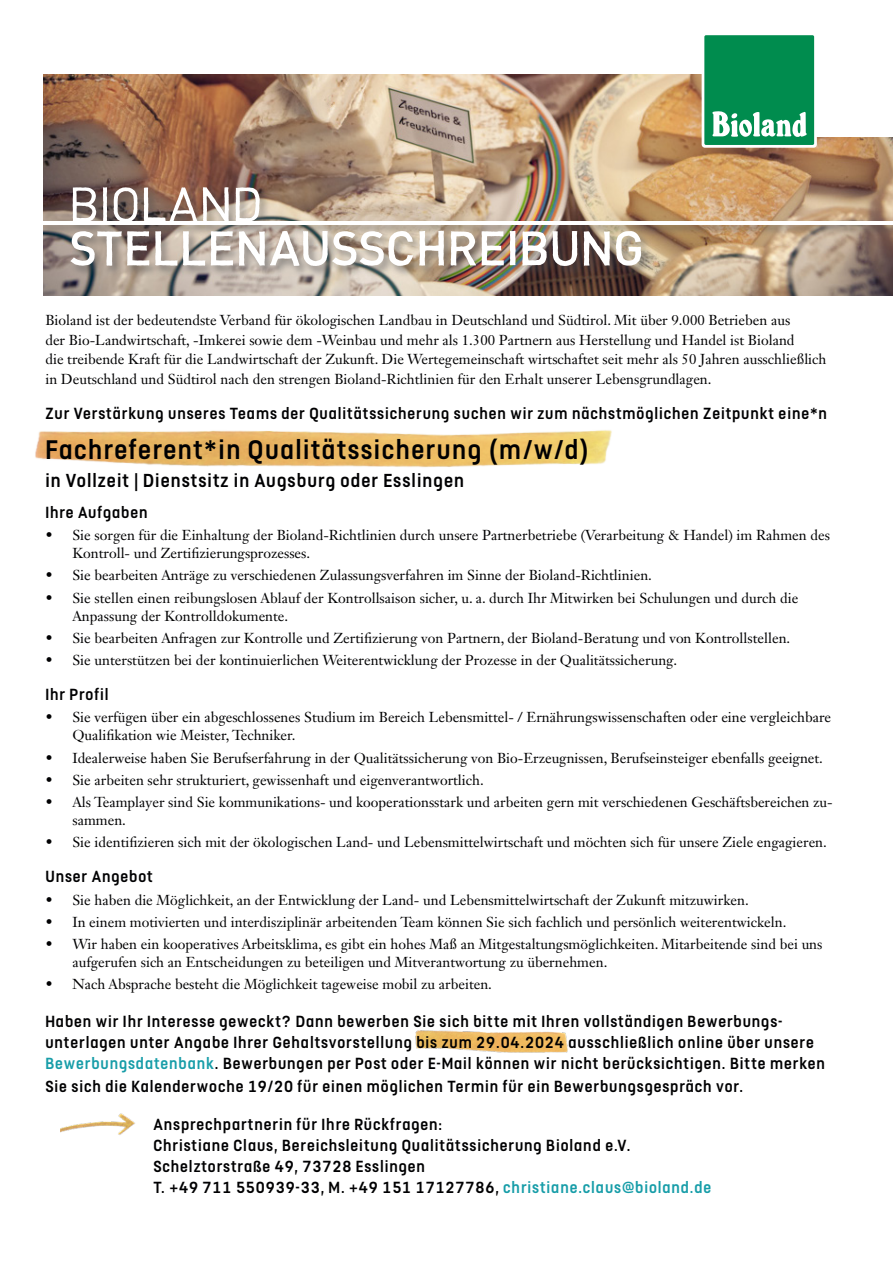
<style>
.page{position:relative;width:893px;height:1263px;background:#fff}
.page>*{position:absolute;margin:0;border:0;box-sizing:border-box;transform-origin:0 0}
.t1{font:500 30px "FS Dillon";letter-spacing:.05em;color:#000002}
.t2{font:500 21px "FS Dillon";letter-spacing:.05em;color:#000002}
.t3{font:500 18px/21.5px "FS Dillon";letter-spacing:.05em;color:#000002}
.t4{font:14.25px/18px "Janson Text LT Std";color:#000002}
.s1{font-size:19.5px}
.s2{color:#179da8}
</style>
<div class="page">
<img style="left:415px;top:1030px;width:153px;height:23px">
<img style="left:35px;top:430px;width:577px;height:38px">
<img style="left:43px;top:74px;width:850px;height:221px">
<div style="left:806px;top:12px;width:87px;height:125px;background:#fff"></div>
<div style="left:39px;top:185px;width:854px;height:92px;background:#505052;opacity:.6"></div>
<hr style="left:41px;top:221px;width:852px;height:4px;background:#fff">
<svg style="left:73px;top:187px;width:187px;height:34px"></svg>
<img style="left:70px;top:231px;width:571px;height:35px">
<div style="left:0;top:56px;width:43px;height:247px;background:#fff"></div>
<img style="left:61px;top:1113px;width:74px;height:22px">
<div style="left:702px;top:32px;width:115px;height:116px;background:#fff;border-radius:3px"></div>
<div style="left:704px;top:35px;width:110px;height:110px;background:#008c4e;border-radius:2px"></div>
<svg style="left:712px;top:111px;width:95px;height:26px"></svg>
<p class="t4" style="left:45px;top:311px;width:783px;line-height:19.5px">Bioland ist der bedeutendste Verband für ökologischen Landbau in Deutschland und Südtirol. Mit über 9.000 Betrieben aus<br>der Bio-Landwirtschaft, -Imkerei sowie dem -Weinbau und mehr als 1.300 Partnern aus Herstellung und Handel ist Bioland<br>die treibende Kraft für die Landwirtschaft der Zukunft. Die Wertegemeinschaft wirtschaftet seit mehr als 50 Jahren ausschließlich in Deutschland und Südtirol nach den strengen Bioland-Richtlinien für den Erhalt unserer Lebensgrundlagen.</p>
<p class="t3" style="left:45px;top:401px;width:783px">Zur Verstärkung unseres Teams der Qualitätssicherung suchen wir zum nächstmöglichen Zeitpunkt eine*n</p>
<h1 class="t1" style="left:45px;top:428px;width:545px">Fachreferent*in Qualitätssicherung (m/w/d)</h1>
<h2 class="t2" style="left:45px;top:466px;width:420px">in Vollzeit <span class="s1">|</span> Dienstsitz in Augsburg oder Esslingen</h2>
<p class="t3" style="left:45px;top:500px;width:104px">Ihre Aufgaben</p>
<p class="t4" style="left:72px;top:526px;width:759px;text-indent:-27px">• Sie sorgen für die Einhaltung der Bioland-Richtlinien durch unsere Partnerbetriebe (Verarbeitung &amp; Handel) im Rahmen des<br>Kontroll- und Zertifizierungsprozesses.</p>
<p class="t4" style="left:45px;top:566px;width:608px">• Sie bearbeiten Anträge zu verschiedenen Zulassungsverfahren im Sinne der Bioland-Richtlinien.</p>
<p class="t4" style="left:72px;top:588px;width:727px;text-indent:-27px">• Sie stellen einen reibungslosen Ablauf der Kontrollsaison sicher, u. a. durch Ihr Mitwirken bei Schulungen und durch die<br>Anpassung der Kontrolldokumente.</p>
<p class="t4" style="left:45px;top:629px;width:746px">• Sie bearbeiten Anfragen zur Kontrolle und Zertifizierung von Partnern, der Bioland-Beratung und von Kontrollstellen.</p>
<p class="t4" style="left:45px;top:651px;width:633px">• Sie unterstützen bei der kontinuierlichen Weiterentwicklung der Prozesse in der Qualitätssicherung.</p>
<p class="t3" style="left:45px;top:682px;width:65px">Ihr Profil</p>
<p class="t4" style="left:72px;top:708px;width:760px;text-indent:-27px">• Sie verfügen über ein abgeschlossenes Studium im Bereich Lebensmittel- / Ernährungswissenschaften oder eine vergleichbare<br>Qualifikation wie Meister, Techniker.</p>
<p class="t4" style="left:45px;top:748px;width:779px">• Idealerweise haben Sie Berufserfahrung in der Qualitätssicherung von Bio-Erzeugnissen, Berufseinsteiger ebenfalls geeignet.</p>
<p class="t4" style="left:45px;top:771px;width:440px">• Sie arbeiten sehr strukturiert, gewissenhaft und eigenverantwortlich.</p>
<p class="t4" style="left:72px;top:793px;width:762px;text-indent:-27px">• Als Teamplayer sind Sie kommunikations- und kooperationsstark und arbeiten gern mit verschiedenen Geschäftsbereichen zu&shy;sammen.</p>
<p class="t4" style="left:45px;top:833px;width:783px">• Sie identifizieren sich mit der ökologischen Land- und Lebensmittelwirtschaft und möchten sich für unsere Ziele engagieren.</p>
<p class="t3" style="left:45px;top:864px;width:109px">Unser Angebot</p>
<p class="t4" style="left:45px;top:890px;width:705px">• Sie haben die Möglichkeit, an der Entwicklung der Land- und Lebensmittelwirtschaft der Zukunft mitzuwirken.</p>
<p class="t4" style="left:45px;top:913px;width:742px">• In einem motivierten und interdisziplinär arbeitenden Team können Sie sich fachlich und persönlich weiterentwickeln.</p>
<p class="t4" style="left:72px;top:935px;width:752px;text-indent:-27px">• Wir haben ein kooperatives Arbeitsklima, es gibt ein hohes Maß an Mitgestaltungsmöglichkeiten. Mitarbeitende sind bei uns aufgerufen sich an Entscheidungen zu beteiligen und Mitverantwortung zu übernehmen.</p>
<p class="t4" style="left:45px;top:975px;width:448px">• Nach Absprache besteht die Möglichkeit tageweise mobil zu arbeiten.</p>
<p class="t3" style="left:45px;top:1009px;width:781px">Haben wir Ihr Interesse geweckt? Dann bewerben Sie sich bitte mit Ihren vollständigen Bewerbungs&shy;unterlagen unter Angabe Ihrer Gehaltsvorstellung bis zum 29.04.2024 ausschließlich online über unsere <span class="s2">Bewerbungsdatenbank</span>. Bewerbungen per Post oder E-Mail können wir nicht berücksichtigen. Bitte merken Sie sich die Kalenderwoche 19/20 für einen möglichen Termin für ein Bewerbungsgespräch vor.</p>
<p class="t3" style="left:153px;top:1112px;width:559px;line-height:21px">Ansprechpartnerin für Ihre Rückfragen:<br>Christiane Claus, Bereichsleitung Qualitätssicherung Bioland e.V.<br>Schelztorstraße 49, 73728 Esslingen<br>T. +49 711 550939-33, M. +49 151 17127786, <span class="s2">christiane.claus@bioland.de</span></p>
</div>
